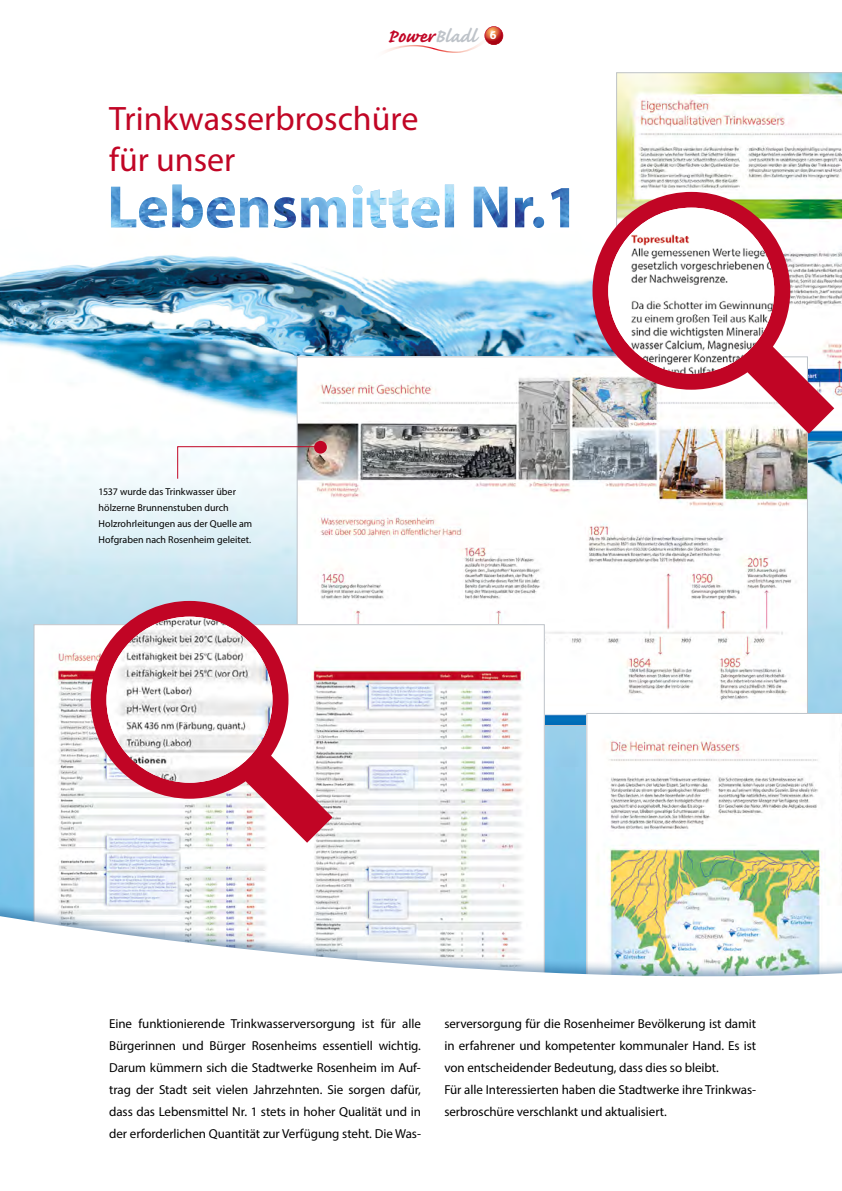
<style>
.page{position:relative;width:842px;height:1191px;background:#fff}
.page>*{position:absolute;margin:0;border:0;box-sizing:border-box;transform-origin:0 0}
.t1{font:34px "Myriad Pro";color:#c10525}
.t2{font:700 24px "Caflisch Script";color:#c10525}
.t3{font:13px/22px "Myriad Pro";letter-spacing:-.005em;color:#000;text-align:justify}
.t4{font:10px/16px "Myriad Pro";color:#000}
.s1{color:#bec3c9}
.s2{font-family:"Myriad Pro";font-size:12px;color:#fff}
</style>
<div class="page">
<img style="left:0;top:34px;width:842px;height:732px">
<img style="left:616px;top:72px;width:226px;height:370px">
<img style="left:299px;top:358px;width:507px;height:366px">
<img style="left:36px;top:626px;width:507px;height:140px">
<svg style="left:586px;top:713px;width:256px;height:53px"></svg>
<div style="left:0;top:766px;width:842px;height:425px;background:#003e77;opacity:.45"></div>
<svg style="left:0;top:779px;width:842px;height:412px"></svg>
<svg style="left:373px;top:26px;width:130px;height:34px"></svg>
<svg style="left:91px;top:601px;width:241px;height:241px"></svg>
<img style="left:106px;top:616px;width:166px;height:166px;border-radius:83px">
<img style="left:592px;top:192px;width:242px;height:242px">
<img style="left:608px;top:208px;width:166px;height:166px;border-radius:83px">
<svg style="left:177px;top:446px;width:145px;height:34px"></svg>
<div style="left:314px;top:441px;width:13px;height:12px;background:#c10525;border-radius:50%"></div>
<img style="left:111px;top:185px;width:458px;height:43px">
<h2 class="t2" style="left:387px;top:24px;width:111px">Power<span class="s1">Bladl</span> <span class="s2">6</span></h2>
<h1 class="t1" style="left:109px;top:98px;width:311px">Trinkwasserbroschüre</h1>
<h1 class="t1" style="left:109px;top:139px;width:128px">für unser</h1>
<p class="t4" style="left:99px;top:484px;width:155px">1537 wurde das Trinkwasser über hölzerne Brunnenstuben durch Holzrohrleitungen aus der Quelle am Hofgraben nach Rosenheim geleitet.</p>
<p class="t3" style="left:109px;top:1012px;width:313px">Eine funktionierende Trinkwasserversorgung ist für alle Bürgerinnen und Bürger Rosenheims essentiell wichtig.<br>Darum kümmern sich die Stadtwerke Rosenheim im Auf&shy;trag der Stadt seit vielen Jahrzehnten. Sie sorgen dafür, dass das Lebensmittel Nr. 1 stets in hoher Qualität und in der erforderlichen Quantität zur Verfügung steht. Die Was-</p>
<p class="t3" style="left:444px;top:1012px;width:313px;text-align:left">serversorgung für die Rosenheimer Bevölkerung ist damit in erfahrener und kompetenter kommunaler Hand. Es ist von entscheidender Bedeutung, dass dies so bleibt.<br>Für alle Interessierten haben die Stadtwerke ihre Trinkwas&shy;serbroschüre verschlankt und aktualisiert.</p>
</div>
